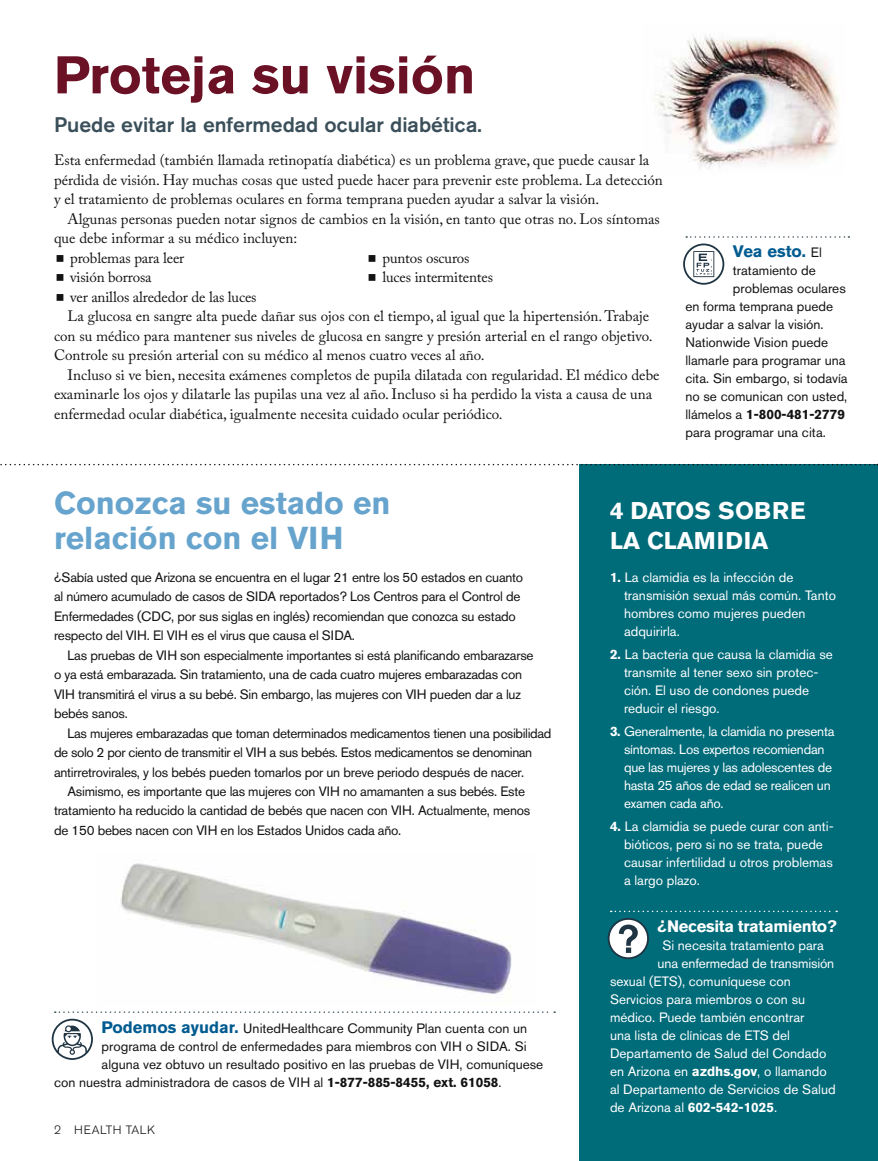
<style>
.page{position:relative;width:878px;height:1161px;background:#fff}
.page>*{position:absolute;margin:0;border:0;box-sizing:border-box;transform-origin:0 0}
.t1{font:700 52.5px "Akzidenz Grotesk BE";color:#6b1126}
.t2{font:700 31.5px/34.5px "Akzidenz Grotesk BE";color:#67a4cd}
.t3{font:700 24px "Akzidenz Grotesk BE";color:#fff}
.t4{font:500 21px "Akzidenz Grotesk BE";color:#3a4f59}
.t5{font:700 16.5px "Akzidenz Grotesk BE";letter-spacing:-.02em;color:#fff}
.t6{font:700 16.5px "Akzidenz Grotesk BE";color:#005b90}
.t7{font:15px/19.5px "Adobe Caslon Pro";color:#121212}
.t8{font:13.5px "Akzidenz Grotesk BE";letter-spacing:-.02em;color:#121212}
.t9{font:13.5px/18px "Akzidenz Grotesk BE";color:#fff}
.t10{font:13.5px "Akzidenz Grotesk BE";color:#121212}
.t11{font:13.5px/18px "Akzidenz Grotesk BE";letter-spacing:-.02em;color:#fff}
.t12{font:700 13.5px "Akzidenz Grotesk BE";color:#121212}
.t13{font:300 12px "Akzidenz Grotesk BE";letter-spacing:.05em;color:#121212}
.s1{font-weight:400;font-size:13.5px;color:#121212}
.s2{font-weight:400}
.s3{font-weight:700;font-size:16.5px;color:#005b90}
.s4{font-weight:700}
</style>
<div class="page">
<div style="left:579px;top:465px;width:299px;height:696px;background:#006b79"></div>
<img style="left:654px;top:35px;width:185px;height:133px">
<img style="left:120px;top:863px;width:392px;height:135px">
<svg style="left:0;top:464px;width:878px;height:1px"></svg>
<svg style="left:55px;top:1011px;width:500px;height:2px"></svg>
<svg style="left:52px;top:1019px;width:41px;height:41px"></svg>
<svg style="left:610px;top:911px;width:227px;height:1px"></svg>
<svg style="left:607px;top:918px;width:42px;height:41px"></svg>
<svg style="left:686px;top:236px;width:163px;height:2px"></svg>
<svg style="left:683px;top:244px;width:41px;height:41px"></svg>
<p class="t1" style="left:54px;top:45px;width:423px">Proteja su visión</p>
<p class="t4" style="left:54px;top:112px;width:429px">Puede evitar la enfermedad ocular diabética.</p>
<p class="t7" style="left:54px;top:150px;width:596px">Esta enfermedad (también llamada retinopatía diabética) es un problema grave, que puede causar la</p>
<p class="t7" style="left:54px;top:170px;width:610px">pérdida de visión. Hay muchas cosas que usted puede hacer para prevenir este problema. La detección</p>
<p class="t7" style="left:54px;top:189px;width:546px">y el tratamiento de problemas oculares en forma temprana pueden ayudar a salvar la visión.</p>
<p class="t7" style="left:68px;top:209px;width:594px">Algunas personas pueden notar signos de cambios en la visión, en tanto que otras no. Los síntomas</p>
<p class="t7" style="left:54px;top:228px;width:245px">que debe informar a su médico incluyen:</p>
<p class="t7" style="left:70px;top:248px;width:116px">problemas para leer</p>
<p class="t7" style="left:70px;top:267px;width:83px">visión borrosa</p>
<p class="t7" style="left:70px;top:287px;width:188px">ver anillos alrededor de las luces</p>
<p class="t7" style="left:382px;top:248px;width:112px">puntos oscuros luces intermitentes</p>
<p class="t7" style="left:68px;top:306px;width:583px">La glucosa en sangre alta puede dañar sus ojos con el tiempo, al igual que la hipertensión. Trabaje</p>
<p class="t7" style="left:54px;top:326px;width:600px">con su médico para mantener sus niveles de glucosa en sangre y presión arterial en el rango objetivo.</p>
<p class="t7" style="left:54px;top:345px;width:432px">Controle su presión arterial con su médico al menos cuatro veces al año.</p>
<p class="t7" style="left:68px;top:365px;width:593px">Incluso si ve bien, necesita exámenes completos de pupila dilatada con regularidad. El médico debe</p>
<p class="t7" style="left:54px;top:384px;width:599px">examinarle los ojos y dilatarle las pupilas una vez al año. Incluso si ha perdido la vista a causa de una</p>
<p class="t7" style="left:54px;top:404px;width:450px">enfermedad ocular diabética, igualmente necesita cuidado ocular periódico.</p>
<p class="t6" style="left:733px;top:242px;width:90px">Vea esto. <span class="s1">El</span></p>
<p class="t10" style="left:733px;top:263px;width:84px">tratamiento de</p>
<p class="t10" style="left:733px;top:281px;width:114px">problemas oculares</p>
<p class="t10" style="left:685px;top:299px;width:149px">en forma temprana puede</p>
<p class="t10" style="left:685px;top:317px;width:140px">ayudar a salvar la visión.</p>
<p class="t10" style="left:685px;top:335px;width:144px">Nationwide Vision puede</p>
<p class="t10" style="left:685px;top:353px;width:162px">llamarle para programar una</p>
<p class="t10" style="left:685px;top:371px;width:164px">cita. Sin embargo, si todavía</p>
<p class="t10" style="left:685px;top:389px;width:163px">no se comunican con usted,</p>
<p class="t12" style="left:685px;top:407px;width:161px"><span class="s2">llámelos a</span> 1-800-481-2779</p>
<p class="t10" style="left:685px;top:425px;width:142px">para programar una cita.</p>
<p class="t2" style="left:54px;top:486px;width:338px">Conozca su estado en relación con el VIH</p>
<p class="t8" style="left:54px;top:569px;width:471px">¿Sabía usted que Arizona se encuentra en el lugar 21 entre los 50 estados en cuanto</p>
<p class="t8" style="left:54px;top:588px;width:468px">al número acumulado de casos de SIDA reportados? Los Centros para el Control de</p>
<p class="t8" style="left:54px;top:608px;width:463px">Enfermedades (CDC, por sus siglas en inglés) recomiendan que conozca su estado</p>
<p class="t8" style="left:54px;top:627px;width:302px">respecto del VIH. El VIH es el virus que causa el SIDA.</p>
<p class="t8" style="left:68px;top:647px;width:467px">Las pruebas de VIH son especialmente importantes si está planificando embarazarse</p>
<p class="t8" style="left:54px;top:666px;width:469px">o ya está embarazada. Sin tratamiento, una de cada cuatro mujeres embarazadas con</p>
<p class="t8" style="left:54px;top:686px;width:468px">VIH transmitirá el virus a su bebé. Sin embargo, las mujeres con VIH pueden dar a luz</p>
<p class="t8" style="left:54px;top:705px;width:75px">bebés sanos.</p>
<p class="t8" style="left:68px;top:725px;width:485px">Las mujeres embarazadas que toman determinados medicamentos tienen una posibilidad</p>
<p class="t8" style="left:54px;top:744px;width:480px">de solo 2 por ciento de transmitir el VIH a sus bebés. Estos medicamentos se denominan</p>
<p class="t8" style="left:54px;top:764px;width:471px">antirretrovirales, y los bebés pueden tomarlos por un breve periodo después de nacer.</p>
<p class="t8" style="left:68px;top:783px;width:459px">Asimismo, es importante que las mujeres con VIH no amamanten a sus bebés. Este</p>
<p class="t8" style="left:54px;top:803px;width:478px">tratamiento ha reducido la cantidad de bebés que nacen con VIH. Actualmente, menos</p>
<p class="t8" style="left:54px;top:822px;width:349px">de 150 bebes nacen con VIH en los Estados Unidos cada año.</p>
<p class="t10" style="left:102px;top:1020px;width:427px"><span class="s3">Podemos ayudar.</span> UnitedHealthcare Community Plan cuenta con un</p>
<p class="t10" style="left:102px;top:1038px;width:426px">programa de control de enfermedades para miembros con VIH o SIDA. Si</p>
<p class="t10" style="left:102px;top:1056px;width:443px">alguna vez obtuvo un resultado positivo en las pruebas de VIH, comuníquese</p>
<p class="t10" style="left:54px;top:1074px;width:449px">con nuestra administradora de casos de VIH al <span class="s4">1-877-885-8455, ext. 61058</span>.</p>
<p class="t13" style="left:54px;top:1123px;width:103px">2 HEALTH TALK</p>
<p class="t3" style="left:610px;top:497px;width:38px">4 DATOS</p>
<p class="t3" style="left:718px;top:497px;width:19px">SOB</p>
<p class="t3" style="left:772px;top:497px;width:35px">RE</p>
<p class="t3" style="left:610px;top:527px;width:55px">LA CLAM</p>
<p class="t3" style="left:717px;top:527px;width:53px">IDIA</p>
<p class="t9" style="left:624px;top:569px;width:213px;text-indent:-14px"><span class="s4">1.</span> La clamidia es la infección de transmisión sexual más común. Tanto hombres como mujeres pueden adquirirla.</p>
<p class="t9" style="left:624px;top:645px;width:210px;text-indent:-14px"><span class="s4">2.</span> La bacteria que causa la clamidia se transmite al tener sexo sin protec&shy;ción. El uso de condones puede reducir el riesgo.</p>
<p class="t11" style="left:624px;top:722px;width:212px;text-indent:-14px"><span class="s4">3.</span> Generalmente, la clamidia no presenta síntomas. Los expertos recomiendan que las mujeres y las adolescentes de hasta 25 años de edad se realicen un examen cada año.</p>
<p class="t9" style="left:624px;top:817px;width:211px;text-indent:-14px"><span class="s4">4.</span> La clamidia se puede curar con anti&shy;bióticos, pero si no se trata, puede causar infertilidad u otros problemas a largo plazo.</p>
<p class="t5" style="left:657px;top:916px;width:181px">¿Necesita tratamiento?</p>
<p class="t9" style="left:662px;top:936px;width:163px">Si necesita tratamiento para</p>
<p class="t9" style="left:657px;top:954px;width:178px">una enfermedad de transmisión</p>
<p class="t9" style="left:610px;top:972px;width:182px">sexual (ETS), comuníquese con</p>
<p class="t9" style="left:610px;top:990px;width:197px">Servicios para miembros o con su</p>
<p class="t9" style="left:610px;top:1008px;width:196px">médico. Puede también encontrar</p>
<p class="t9" style="left:610px;top:1026px;width:181px">una lista de clínicas de ETS del</p>
<p class="t9" style="left:610px;top:1044px;width:218px">Departamento de Salud del Condado</p>
<p class="t9" style="left:610px;top:1062px;width:218px">en Arizona en <span class="s4">azdhs.gov</span>, o llamando</p>
<p class="t9" style="left:610px;top:1080px;width:227px">al Departamento de Servicios de Salud</p>
<p class="t9" style="left:610px;top:1098px;width:169px">de Arizona al <span class="s4">602-542-1025</span>.</p>
</div>
